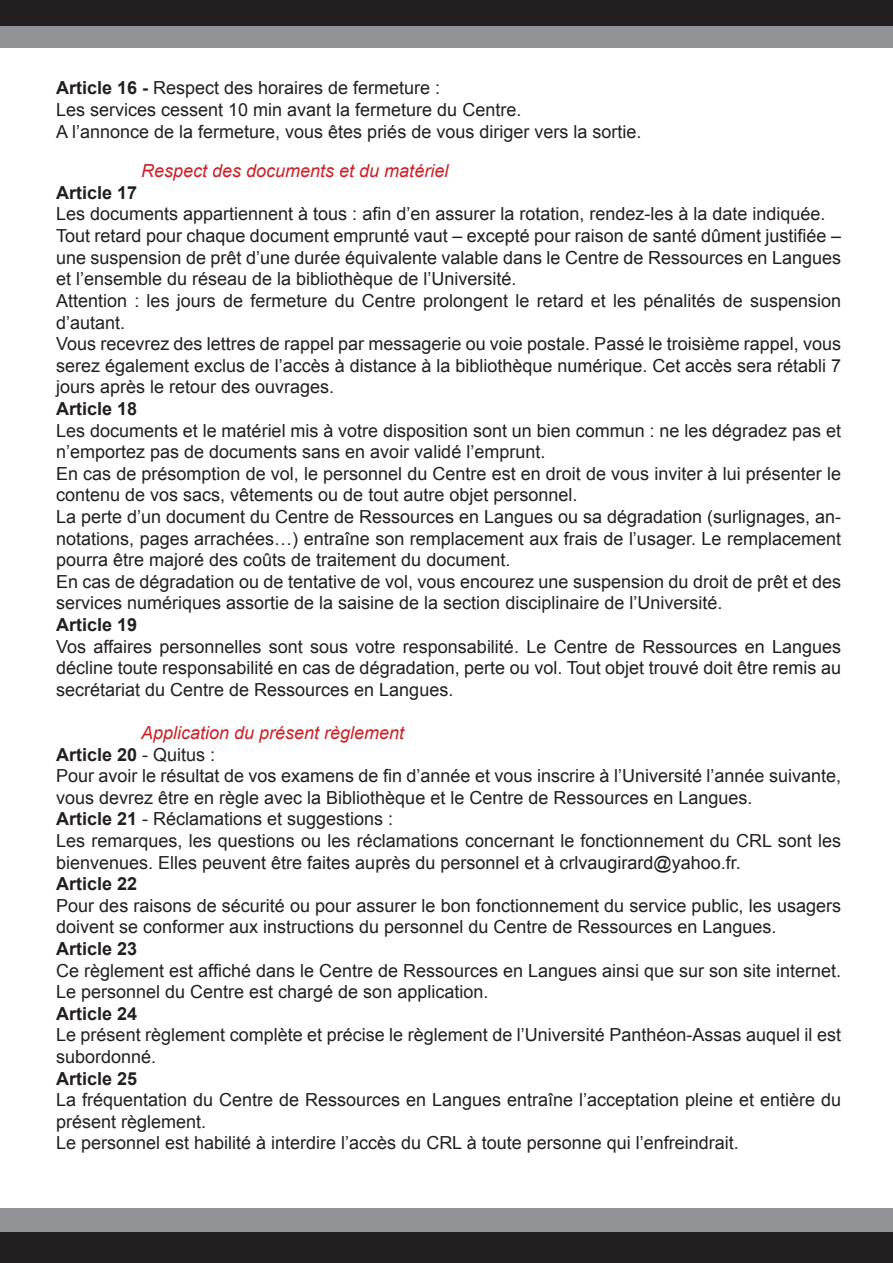
<style>
.page{position:relative;width:893px;height:1263px;background:#fff}
.page>*{position:absolute;margin:0;border:0;box-sizing:border-box;transform-origin:0 0}
.t1{font:18px/21.6px "Arial";color:#231f20}
.t2{font:700 18px "Arial";color:#231f20}
.t3{font:italic 18px "Arial";color:#cd2027}
.s1{font-weight:700}
.s2{font-weight:400}
</style>
<div class="page">
<div style="left:0;top:1209px;width:893px;height:54px;background:#919396"></div>
<div style="left:0;top:1232px;width:893px;height:31px;background:#231f20"></div>
<div style="left:0;top:0;width:893px;height:48px;background:#919396"></div>
<div style="left:0;top:0;width:9px;height:26px;background:#231f20"></div>
<div style="left:6px;top:0;width:887px;height:26px;background:#231f20"></div>
<p class="t1" style="left:56px;top:78px;width:386px"><span class="s1">Article 16 -</span> Respect des horaires de fermeture :</p>
<p class="t1" style="left:56px;top:99px;width:467px">Les services cessent 10 min avant la fermeture du Centre.</p>
<p class="t1" style="left:56px;top:121px;width:587px">A l’annonce de la fermeture, vous êtes priés de vous diriger vers la sortie.</p>
<p class="t3" style="left:141px;top:159px;width:309px">Respect des documents et du matériel</p>
<p class="t2" style="left:56px;top:181px;width:83px">Article 17</p>
<p class="t1" style="left:56px;top:204px;width:771px">Les documents appartiennent à tous : afin d’en assurer la rotation, rendez-les à la date indiquée.</p>
<p class="t1" style="left:56px;top:225px;width:786px;text-align:justify">Tout retard pour chaque document emprunté vaut – excepté pour raison de santé dûment justifiée – une suspension de prêt d’une durée équivalente valable dans le Centre de Ressources en Langues et l’ensemble du réseau de la bibliothèque de l’Université.</p>
<p class="t1" style="left:56px;top:290px;width:786px">Attention : les jours de fermeture du Centre prolongent le retard et les pénalités de suspension d’autant.</p>
<p class="t1" style="left:56px;top:333px;width:786px;text-align:justify">Vous recevrez des lettres de rappel par messagerie ou voie postale. Passé le troisième rappel, vous serez également exclus de l’accès à distance à la bibliothèque numérique. Cet accès sera rétabli 7 jours après le retour des ouvrages.</p>
<p class="t2" style="left:56px;top:397px;width:83px">Article 18</p>
<p class="t1" style="left:56px;top:420px;width:786px">Les documents et le matériel mis à votre disposition sont un bien commun : ne les dégradez pas et n’emportez pas de documents sans en avoir validé l’emprunt.</p>
<p class="t1" style="left:56px;top:463px;width:786px">En cas de présomption de vol, le personnel du Centre est en droit de vous inviter à lui présenter le contenu de vos sacs, vêtements ou de tout autre objet personnel.</p>
<p class="t1" style="left:56px;top:506px;width:786px;text-align:justify">La perte d’un document du Centre de Ressources en Langues ou sa dégradation (surlignages, an&shy;notations, pages arrachées…) entraîne son remplacement aux frais de l’usager. Le remplacement pourra être majoré des coûts de traitement du document.</p>
<p class="t1" style="left:56px;top:571px;width:786px">En cas de dégradation ou de tentative de vol, vous encourez une suspension du droit de prêt et des services numériques assortie de la saisine de la section disciplinaire de l’Université.</p>
<p class="t2" style="left:56px;top:613px;width:83px">Article 19</p>
<p class="t1" style="left:56px;top:636px;width:786px;text-align:justify">Vos affaires personnelles sont sous votre responsabilité. Le Centre de Ressources en Langues décline toute responsabilité en cas de dégradation, perte ou vol. Tout objet trouvé doit être remis au secrétariat du Centre de Ressources en Langues.</p>
<p class="t3" style="left:141px;top:721px;width:265px">Application du présent règlement</p>
<p class="t2" style="left:56px;top:742px;width:161px">Article 20 <span class="s2">- Quitus :</span></p>
<p class="t1" style="left:56px;top:765px;width:786px">Pour avoir le résultat de vos examens de fin d’année et vous inscrire à l’Université l’année suivante, vous devrez être en règle avec la Bibliothèque et le Centre de Ressources en Langues.</p>
<p class="t1" style="left:56px;top:808px;width:339px"><span class="s1">Article 21</span> - Réclamations et suggestions :</p>
<p class="t1" style="left:56px;top:830px;width:786px">Les remarques, les questions ou les réclamations concernant le fonctionnement du CRL sont les bienvenues. Elles peuvent être faites auprès du personnel et à crlvaugirard@yahoo.fr.</p>
<p class="t2" style="left:56px;top:872px;width:83px">Article 22</p>
<p class="t1" style="left:56px;top:895px;width:786px">Pour des raisons de sécurité ou pour assurer le bon fonctionnement du service public, les usagers doivent se conformer aux instructions du personnel du Centre de Ressources en Langues.</p>
<p class="t2" style="left:56px;top:937px;width:83px">Article 23</p>
<p class="t1" style="left:56px;top:960px;width:786px">Ce règlement est affiché dans le Centre de Ressources en Langues ainsi que sur son site internet.</p>
<p class="t1" style="left:56px;top:981px;width:434px">Le personnel du Centre est chargé de son application.</p>
<p class="t2" style="left:56px;top:1001px;width:83px">Article 24</p>
<p class="t1" style="left:56px;top:1024px;width:786px">Le présent règlement complète et précise le règlement de l’Université Panthéon-Assas auquel il est subordonné.</p>
<p class="t2" style="left:56px;top:1066px;width:83px">Article 25</p>
<p class="t1" style="left:56px;top:1089px;width:786px">La fréquentation du Centre de Ressources en Langues entraîne l’acceptation pleine et entière du présent règlement.</p>
<p class="t1" style="left:56px;top:1132px;width:684px">Le personnel est habilité à interdire l’accès du CRL à toute personne qui l’enfreindrait.</p>
</div>
